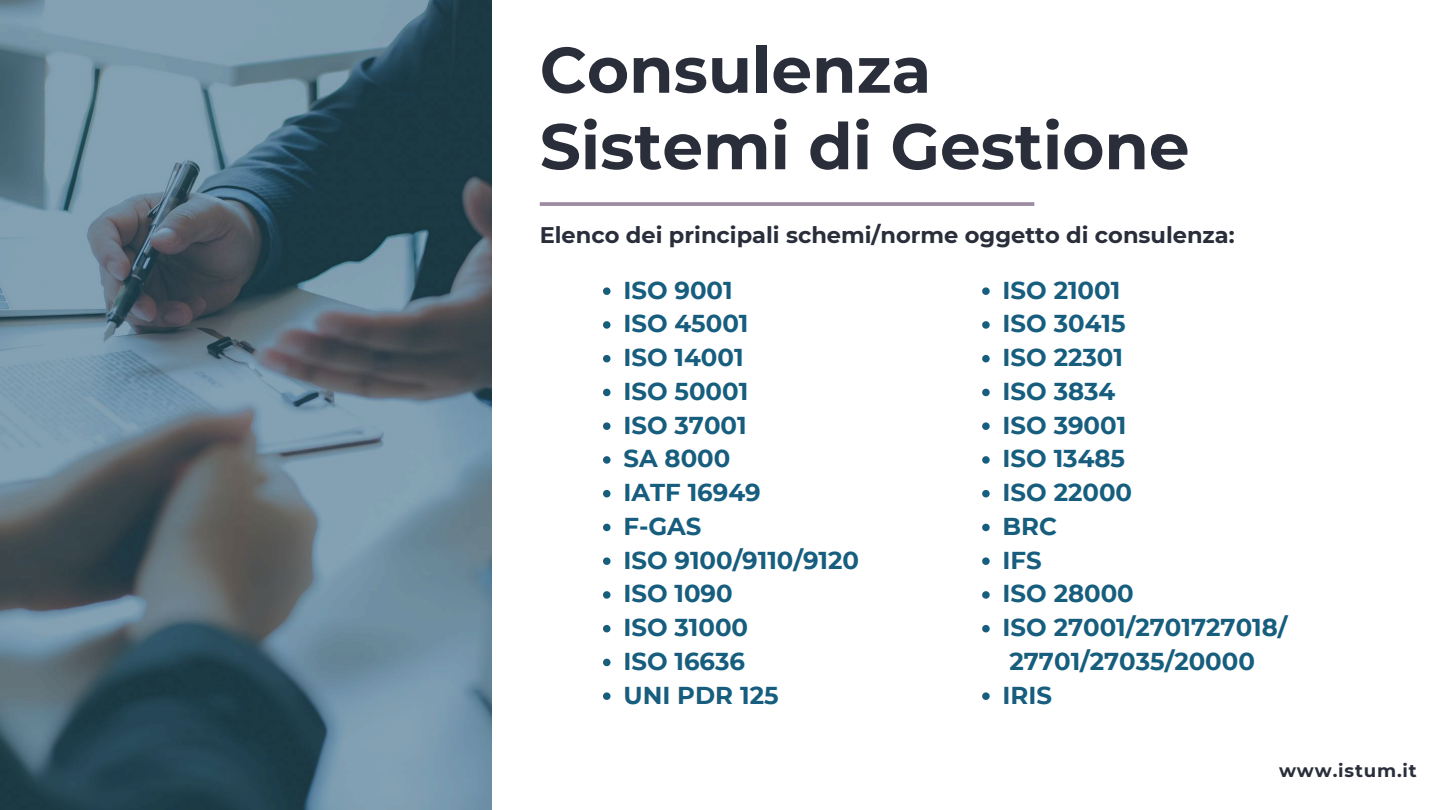
<style>
.page{position:relative;width:1440px;height:810px;background:#fff}
.page>*{position:absolute;margin:0;border:0;box-sizing:border-box;transform-origin:0 0}
.t1{font:700 64.4px/76.5px "Montserrat";color:#2a2e3a}
.t2{font:700 24.4px/33.8px "Montserrat";color:#175d7d}
.t3{font:700 22.6px "Montserrat";color:#2a2e3a}
.t4{font:700 18.2px "Montserrat";letter-spacing:.045em;color:#2a2e3a}
</style>
<div class="page">
<svg style="left:540px;top:202px;width:494px;height:4px;background:#a292a6"></svg>
<svg style="left:0;top:0;width:492px;height:810px;background:#58717f"></svg>
<svg style="left:603px;top:287px;width:8px;height:8px"></svg>
<svg style="left:603px;top:321px;width:8px;height:8px"></svg>
<svg style="left:603px;top:355px;width:8px;height:7px"></svg>
<svg style="left:603px;top:389px;width:8px;height:7px"></svg>
<svg style="left:603px;top:422px;width:8px;height:8px"></svg>
<svg style="left:603px;top:456px;width:8px;height:8px"></svg>
<svg style="left:603px;top:490px;width:8px;height:7px"></svg>
<svg style="left:603px;top:524px;width:8px;height:7px"></svg>
<svg style="left:603px;top:557px;width:8px;height:8px"></svg>
<svg style="left:603px;top:591px;width:8px;height:8px"></svg>
<svg style="left:603px;top:625px;width:8px;height:7px"></svg>
<svg style="left:603px;top:659px;width:8px;height:7px"></svg>
<svg style="left:603px;top:692px;width:8px;height:8px"></svg>
<svg style="left:982px;top:287px;width:8px;height:8px"></svg>
<svg style="left:982px;top:321px;width:8px;height:8px"></svg>
<svg style="left:982px;top:355px;width:8px;height:7px"></svg>
<svg style="left:982px;top:389px;width:8px;height:7px"></svg>
<svg style="left:982px;top:422px;width:8px;height:8px"></svg>
<svg style="left:982px;top:456px;width:8px;height:8px"></svg>
<svg style="left:982px;top:490px;width:8px;height:7px"></svg>
<svg style="left:982px;top:524px;width:8px;height:7px"></svg>
<svg style="left:982px;top:557px;width:8px;height:8px"></svg>
<svg style="left:982px;top:591px;width:8px;height:8px"></svg>
<svg style="left:982px;top:625px;width:8px;height:7px"></svg>
<svg style="left:982px;top:692px;width:8px;height:8px"></svg>
<h1 class="t1" style="left:540px;top:31px;width:651px">Consulenza<br>Sistemi di Gestione</h1>
<p class="t3" style="left:540px;top:222px;width:696px">Elenco dei principali schemi/norme oggetto di consulenza:</p>
<p class="t2" style="left:623px;top:273px;width:237px">ISO 9001<br>ISO 45001<br>ISO 14001<br>ISO 50001<br>ISO 37001<br>SA 8000<br>IATF 16949<br>F-GAS<br>ISO 9100/9110/9120<br>ISO 1090<br>ISO 31000<br>ISO 16636<br>UNI PDR 125</p>
<p class="t2" style="left:1003px;top:273px;width:286px">ISO 21001<br>ISO 30415<br>ISO 22301<br>ISO 3834<br>ISO 39001<br>ISO 13485<br>ISO 22000<br>BRC<br>IFS<br>ISO 28000<br>ISO 27001/2701727018/<br>27701/27035/20000<br>IRIS</p>
<p class="t4" style="left:1279px;top:760px;width:139px">www.istum.it</p>
</div>
